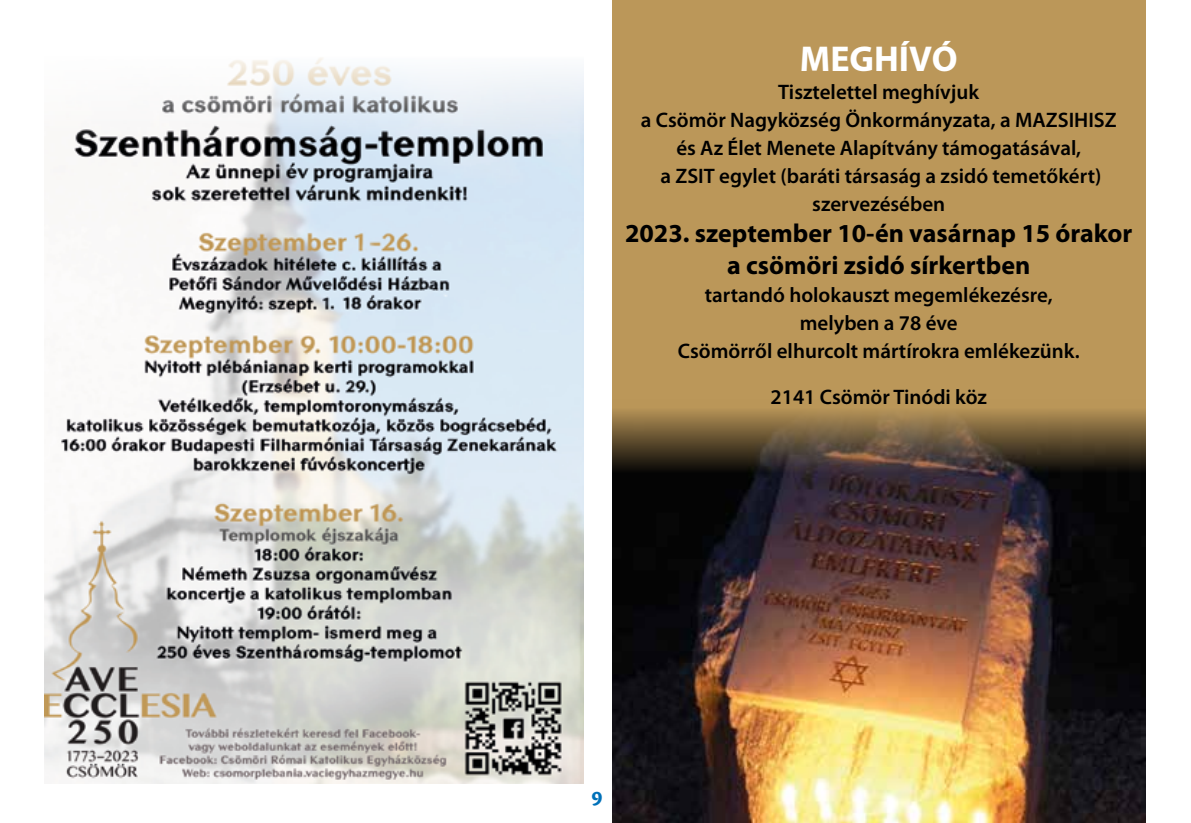
<style>
.page{position:relative;width:1191px;height:823px;background:#fff}
.page>*{position:absolute;margin:0;border:0;box-sizing:border-box;transform-origin:0 0}
.t1{font:700 36px "Myriad Pro";color:#fff}
.t2{font:700 26px/31.2px "Myriad Pro";color:#000;text-align:center}
.t3{font:22px "Cronos Pro Bold Capt";color:#0071b9}
.t4{font:600 21px/28px "Myriad Pro";color:#000;text-align:center}
</style>
<div class="page">
<img style="left:45px;top:58px;width:538px;height:724px">
<div style="left:612px;top:0;width:533px;height:599px;background:#bb9759"></div>
<img style="left:612px;top:411px;width:533px;height:411px">
<h1 class="t1" style="left:800px;top:35px;width:159px">MEGHÍVÓ</h1>
<p class="t4" style="left:641px;top:77px;width:477px">Tisztelettel meghívjuk<br>a Csömör Nagyközség Önkormányzata, a MAZSIHISZ és Az Élet Menete Alapítvány támogatásával,<br>a ZSIT egylet (baráti társaság a zsidó temetőkért) szervezésében</p>
<p class="t2" style="left:625px;top:217px;width:509px">2023. szeptember 10-én vasárnap 15 órakor a csömöri zsidó sírkertben</p>
<p class="t4" style="left:678px;top:280px;width:403px">tartandó holokauszt megemlékezésre, melyben a 78 éve<br>Csömörről elhurcolt mártírokra emlékezünk.</p>
<p class="t4" style="left:770px;top:382px;width:218px">2141 Csömör Tinódi köz</p>
<p class="t3" style="left:591px;top:785px;width:13px">9</p>
</div>
